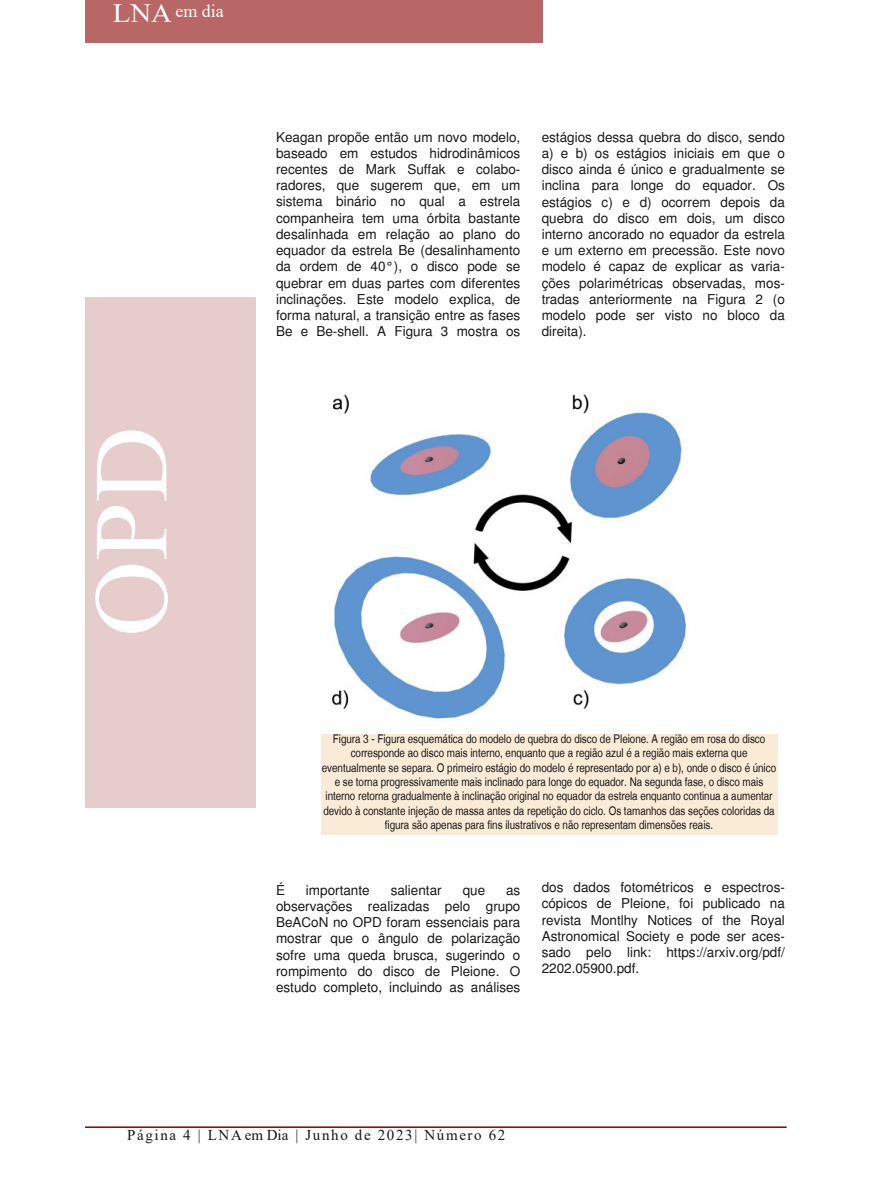
<style>
.page{position:relative;width:893px;height:1191px;background:#fff}
.page>*{position:absolute;margin:0;border:0;box-sizing:border-box;transform-origin:0 0}
.t1{font:105px "Times New Roman";color:#fff}
.t2{font:18px "Times New Roman";color:#fff}
.t3{font:15px "Times New Roman";letter-spacing:.11em;color:#181715}
.t4{font:13.5px/16.2px "Nimbus San L";color:#181715;text-align:justify}
.t5{font:condensed 12px/14.4px "Nimbus San L";letter-spacing:-.005em;color:#181715;text-align:center}
.s1{font-size:26.4px}
</style>
<div class="page">
<div style="left:85px;top:0;width:457px;height:43px;background:#b96666"></div>
<div style="left:85px;top:298px;width:170px;height:510px;background:#e7cccc"></div>
<hr style="left:85px;top:1126px;width:702px;height:2px;background:#8b0000">
<div style="left:322px;top:734px;width:456px;height:101px;background:#faebd7"></div>
<img style="left:332px;top:394px;width:355px;height:325px">
<h2 class="t2" style="left:113px;top:-2px;width:113px"><span class="s1">LNA</span> em dia</h2>
<h1 class="t1" style="left:57px;top:636px;width:212px;rotate:-90deg">OPD</h1>
<p class="t4" style="left:276px;top:129px;width:246px">Keagan propõe então um novo modelo, baseado em estudos hidrodinâmicos recentes de Mark Suffak e colabo&shy;radores, que sugerem que, em um sistema binário no qual a estrela companheira tem uma órbita bastante desalinhada em relação ao plano do equador da estrela Be (desalinhamento da ordem de 40°), o disco pode se quebrar em duas partes com diferentes inclinações. Este modelo explica, de forma natural, a transição entre as fases Be e Be-shell. A Figura 3 mostra os</p>
<p class="t4" style="left:542px;top:129px;width:245px">estágios dessa quebra do disco, sendo a) e b) os estágios iniciais em que o disco ainda é único e gradualmente se inclina para longe do equador. Os estágios c) e d) ocorrem depois da quebra do disco em dois, um disco interno ancorado no equador da estrela e um externo em precessão. Este novo modelo é capaz de explicar as varia&shy;ções polarimétricas observadas, mos&shy;tradas anteriormente na Figura 2 (o modelo pode ser visto no bloco da direita).</p>
<p class="t5" style="left:322px;top:731px;width:456px">Figura 3 - Figura esquemática do modelo de quebra do disco de Pleione. A região em rosa do disco corresponde ao disco mais interno, enquanto que a região azul é a região mais externa que eventualmente se separa. O primeiro estágio do modelo é representado por a) e b), onde o disco é único e se torna progressivamente mais inclinado para longe do equador. Na segunda fase, o disco mais interno retorna gradualmente à inclinação original no equador da estrela enquanto continua a aumentar devido à constante injeção de massa antes da repetição do ciclo. Os tamanhos das seções coloridas da figura são apenas para fins ilustrativos e não representam dimensões reais.</p>
<p class="t4" style="left:276px;top:881px;width:11px">É</p>
<p class="t4" style="left:306px;top:881px;width:65px">importante</p>
<p class="t4" style="left:391px;top:881px;width:52px">salientar</p>
<p class="t4" style="left:463px;top:881px;width:24px">que</p>
<p class="t4" style="left:276px;top:881px;width:246px;text-indent:230px">as observações realizadas pelo grupo BeACoN no OPD foram essenciais para mostrar que o ângulo de polarização sofre uma queda brusca, sugerindo o rompimento do disco de Pleione. O estudo completo, incluindo as análises</p>
<p class="t4" style="left:542px;top:879px;width:245px">dos dados fotométricos e espectros&shy;cópicos de Pleione, foi publicado na revista Montlhy Notices of the Royal Astronomical Society e pode ser aces&shy;sado pelo link: https://arxiv.org/pdf/ 2202.05900.pdf.</p>
<p class="t3" style="left:127px;top:1124px;width:380px">Página 4 | LNA em Dia | Junho de 2023| Número 62</p>
</div>
